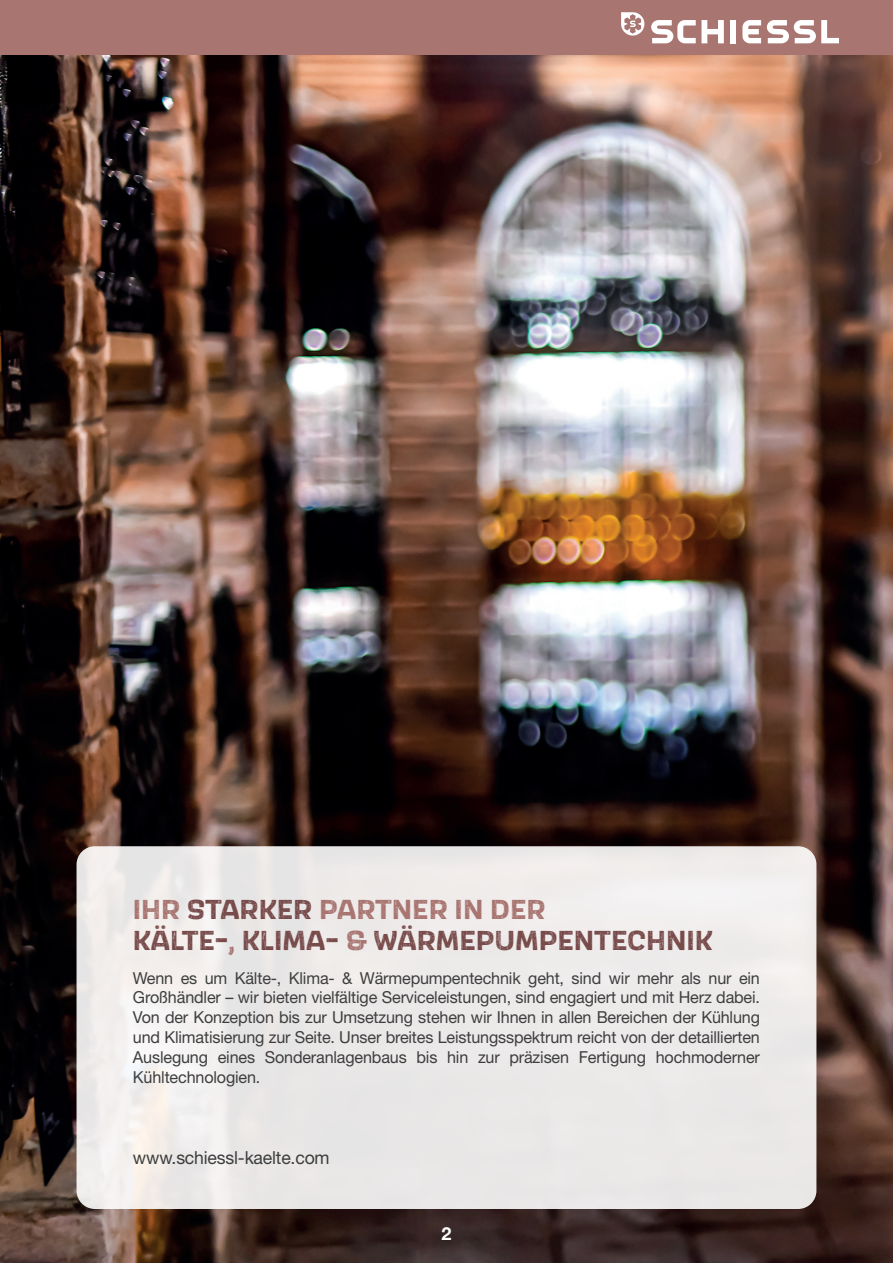
<style>
.page{position:relative;width:893px;height:1263px;background:#fff}
.page>*{position:absolute;margin:0;border:0;box-sizing:border-box;transform-origin:0 0}
.t1{font:700 28.5px/31.5px "Scarlet Wood";color:#784b4b}
.t2{font:18px "Helvetica Neue LT Pro";letter-spacing:-.01em;color:#3e3e3f}
.t3{font:700 18px "Helvetica Neue LT Std";color:#fff}
.t4{font:16.5px/19.8px "Helvetica Neue LT Pro";letter-spacing:-.01em;color:#3e3e3f;text-align:justify}
.s1{color:#a87571}
</style>
<div class="page">
<img style="left:0;top:54px;width:893px;height:1209px">
<div style="left:77px;top:846px;width:739px;height:363px;background:#ece9e9;border-radius:18px"></div>
<div style="left:0;top:0;width:893px;height:54px;background:#a87571"></div>
<div style="left:730px;top:20px;width:6px;height:23px;background:#fff"></div>
<svg style="left:742px;top:20px;width:19px;height:23px"></svg>
<svg style="left:651px;top:20px;width:73px;height:23px"></svg>
<svg style="left:767px;top:20px;width:72px;height:23px"></svg>
<svg style="left:621px;top:12px;width:23px;height:24px"></svg>
<h1 class="t1" style="left:133px;top:892px;width:582px"><span class="s1">IHR</span> STARKER <span class="s1">PARTNER IN DER<br></span>KÄLTE-<span class="s1">,</span> KLIMA- <span class="s1">&amp;</span> WÄRMEPUMPENTECHNIK</h1>
<p class="t4" style="left:133px;top:967px;width:629px">Wenn es um Kälte-, Klima- &amp; Wärmepumpentechnik geht, sind wir mehr als nur ein Großhändler – wir bieten vielfältige Serviceleistungen, sind engagiert und mit Herz dabei.<br>Von der Konzeption bis zur Umsetzung stehen wir Ihnen in allen Bereichen der Kühlung und Klimatisierung zur Seite. Unser breites Leistungsspektrum reicht von der detaillierten Auslegung eines Sonderanlagenbaus bis hin zur präzisen Fertigung hochmoderner Kühltechnologien.</p>
<p class="t2" style="left:133px;top:1146px;width:198px">www.schiessl-kaelte.com</p>
<p class="t3" style="left:441px;top:1222px;width:12px">2</p>
</div>
